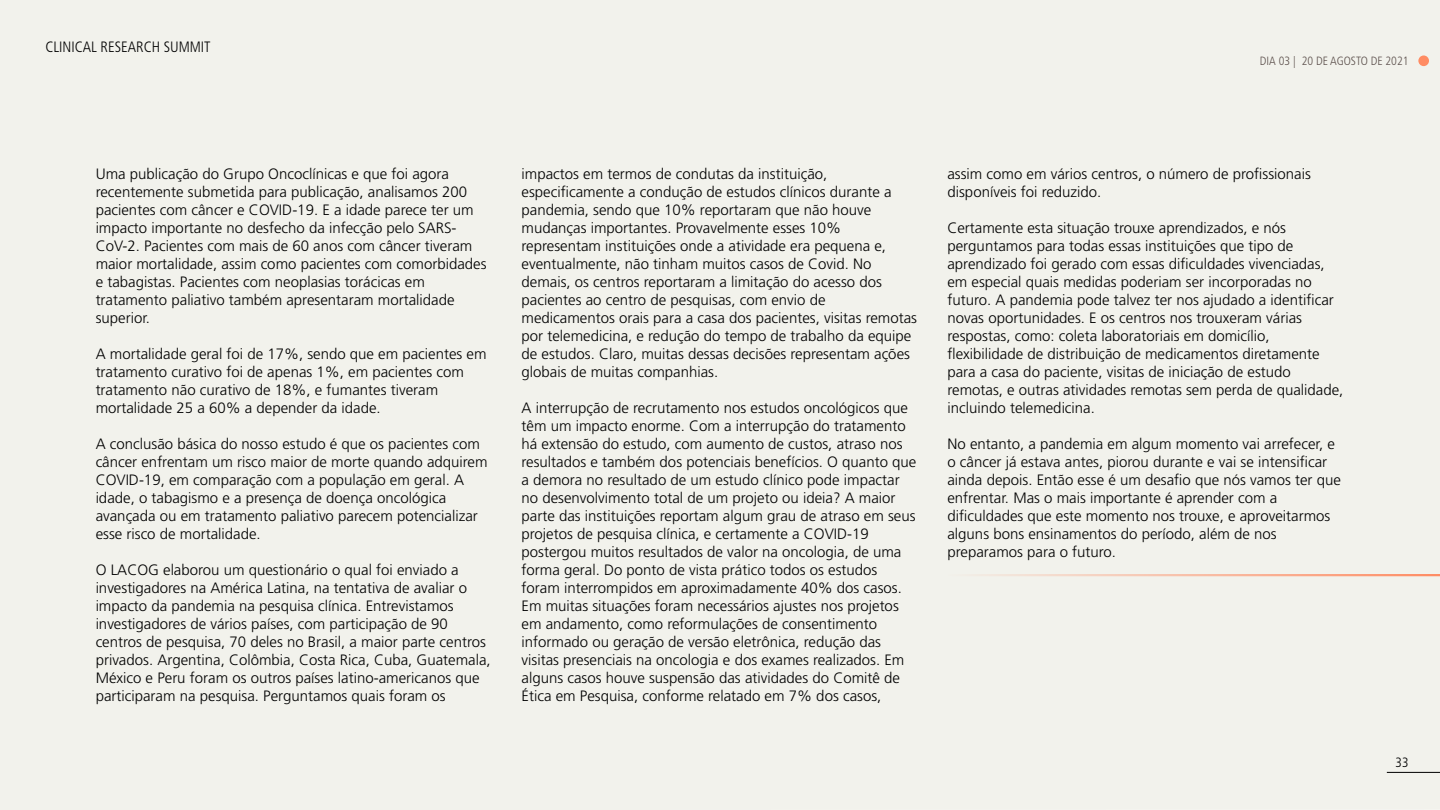
<style>
.page{position:relative;width:1440px;height:810px;background:#f2f2ec}
.page>*{position:absolute;margin:0;border:0;box-sizing:border-box;transform-origin:0 0}
.t1{font:300 15px/18px "Frutiger LT Std";color:#000}
.t2{font:300 condensed 15px "Frutiger LT Std";color:#000}
.t3{font:300 condensed 13.5px "Frutiger LT Std";color:#000}
.t4{font:300 condensed 12px "Frutiger LT Std";color:#5d514d}
</style>
<div class="page">
<hr style="left:1387px;top:772px;width:53px;height:1px;background:#000">
<div style="left:1418px;top:55px;width:11px;height:11px;background:#ff8c63;border-radius:50%"></div>
<hr style="left:947px;top:574px;width:493px;height:2px;background:#ff8c63">
<p class="t2" style="left:45px;top:38px;width:167px">CLINICAL RESEARCH SUMMIT</p>
<p class="t4" style="left:1260px;top:54px;width:150px">DIA 03 | 20 DE AGOSTO DE 2021</p>
<p class="t1" style="left:96px;top:165px;width:392px">Uma publicação do Grupo Oncoclínicas e que foi agora recentemente submetida para publicação, analisamos 200 pacientes com câncer e COVID-19. E a idade parece ter um impacto importante no desfecho da infecção pelo SARS-CoV-2. Pacientes com mais de 60 anos com câncer tiveram maior mortalidade, assim como pacientes com comorbidades e tabagistas. Pacientes com neoplasias torácicas em tratamento paliativo também apresentaram mortalidade superior.</p>
<p class="t1" style="left:96px;top:345px;width:392px">A mortalidade geral foi de 17%, sendo que em pacientes em tratamento curativo foi de apenas 1%, em pacientes com tratamento não curativo de 18%, e fumantes tiveram mortalidade 25 a 60% a depender da idade.</p>
<p class="t1" style="left:96px;top:435px;width:393px">A conclusão básica do nosso estudo é que os pacientes com câncer enfrentam um risco maior de morte quando adquirem COVID-19, em comparação com a população em geral. A idade, o tabagismo e a presença de doença oncológica avançada ou em tratamento paliativo parecem potencializar esse risco de mortalidade.</p>
<p class="t1" style="left:96px;top:561px;width:397px">O LACOG elaborou um questionário o qual foi enviado a investigadores na América Latina, na tentativa de avaliar o impacto da pandemia na pesquisa clínica. Entrevistamos investigadores de vários países, com participação de 90 centros de pesquisa, 70 deles no Brasil, a maior parte centros privados. Argentina, Colômbia, Costa Rica, Cuba, Guatemala, México e Peru foram os outros países latino-americanos que participaram na pesquisa. Perguntamos quais foram os</p>
<p class="t1" style="left:522px;top:165px;width:397px">impactos em termos de condutas da instituição, especificamente a condução de estudos clínicos durante a pandemia, sendo que 10% reportaram que não houve mudanças importantes. Provavelmente esses 10% representam instituições onde a atividade era pequena e, eventualmente, não tinham muitos casos de Covid. No demais, os centros reportaram a limitação do acesso dos pacientes ao centro de pesquisas, com envio de medicamentos orais para a casa dos pacientes, visitas remotas por telemedicina, e redução do tempo de trabalho da equipe de estudos. Claro, muitas dessas decisões representam ações globais de muitas companhias.</p>
<p class="t1" style="left:522px;top:399px;width:396px">A interrupção de recrutamento nos estudos oncológicos que têm um impacto enorme. Com a interrupção do tratamento há extensão do estudo, com aumento de custos, atraso nos resultados e também dos potenciais benefícios. O quanto que a demora no resultado de um estudo clínico pode impactar no desenvolvimento total de um projeto ou ideia? A maior parte das instituições reportam algum grau de atraso em seus projetos de pesquisa clínica, e certamente a COVID-19 postergou muitos resultados de valor na oncologia, de uma forma geral. Do ponto de vista prático todos os estudos foram interrompidos em aproximadamente 40% dos casos.<br>Em muitas situações foram necessários ajustes nos projetos em andamento, como reformulações de consentimento informado ou geração de versão eletrônica, redução das visitas presenciais na oncologia e dos exames realizados. Em alguns casos houve suspensão das atividades do Comitê de Ética em Pesquisa, conforme relatado em 7% dos casos,</p>
<p class="t1" style="left:947px;top:165px;width:365px">assim como em vários centros, o número de profissionais disponíveis foi reduzido.</p>
<p class="t1" style="left:947px;top:219px;width:397px">Certamente esta situação trouxe aprendizados, e nós perguntamos para todas essas instituições que tipo de aprendizado foi gerado com essas dificuldades vivenciadas, em especial quais medidas poderiam ser incorporadas no futuro. A pandemia pode talvez ter nos ajudado a identificar novas oportunidades. E os centros nos trouxeram várias respostas, como: coleta laboratoriais em domicílio, flexibilidade de distribuição de medicamentos diretamente para a casa do paciente, visitas de iniciação de estudo remotas, e outras atividades remotas sem perda de qualidade, incluindo telemedicina.</p>
<p class="t1" style="left:947px;top:435px;width:395px">No entanto, a pandemia em algum momento vai arrefecer, e o câncer já estava antes, piorou durante e vai se intensificar ainda depois. Então esse é um desafio que nós vamos ter que enfrentar. Mas o mais importante é aprender com a dificuldades que este momento nos trouxe, e aproveitarmos alguns bons ensinamentos do período, além de nos preparamos para o futuro.</p>
<p class="t3" style="left:1395px;top:754px;width:15px">33</p>
</div>
